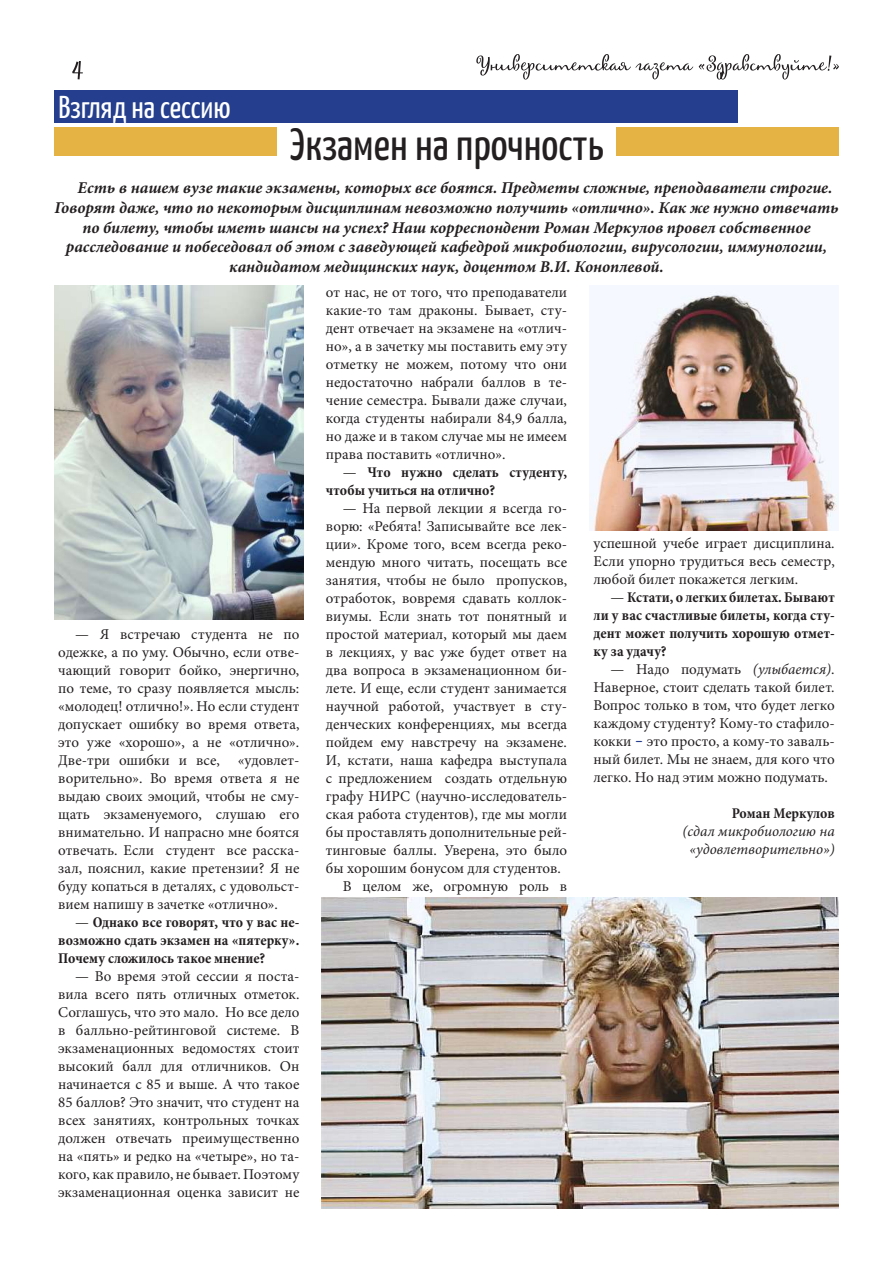
<style>
.page{position:relative;width:893px;height:1263px;background:#fff}
.page>*{position:absolute;margin:0;border:0;box-sizing:border-box;transform-origin:0 0}
.t1{font:45px "Yanone Kaffeesatz";color:#231f20}
.t2{font:31.5px "Yanone Kaffeesatz";color:#fff}
.t3{font:italic 700 16.5px "Minion Pro";color:#231f20}
.t4{font:15px/18px "Minion Pro";color:#231f20;text-align:justify}
.t5{font:700 condensed 15px/18px "Minion Pro";color:#231f20;text-align:justify}
.t6{font:italic 15px/18px "Minion Pro";color:#231f20;text-align:center}
.s1{font-weight:400;font-stretch:normal}
.s2{font-style:italic}
.s3{font-family:"GOST Type B";font-size:18px;color:#253f8e}
</style>
<div class="page">
<svg style="left:72px;top:61px;width:11px;height:18px"></svg>
<svg style="left:476px;top:54px;width:363px;height:26px"></svg>
<div style="left:54px;top:90px;width:684px;height:33px;background:#253f8e"></div>
<div style="left:54px;top:127px;width:222px;height:28px;background:#e5b244"></div>
<div style="left:617px;top:127px;width:222px;height:28px;background:#e5b244"></div>
<img style="left:589px;top:290px;width:250px;height:240px">
<img style="left:322px;top:898px;width:517px;height:311px">
<img style="left:54px;top:286px;width:250px;height:334px">
<h2 class="t2" style="left:58px;top:87px;width:174px">Взгляд на сессию</h2>
<h1 class="t1" style="left:290px;top:117px;width:315px">Экзамен на прочность</h1>
<p class="t3" style="left:77px;top:176px;width:756px">Есть в нашем вузе такие экзамены, которых все боятся. Предметы сложные, преподаватели строгие.</p>
<p class="t3" style="left:54px;top:196px;width:786px">Говорят даже, что по некоторым дисциплинам невозможно получить «отлично». Как же нужно отвечать</p>
<p class="t3" style="left:82px;top:216px;width:730px">по билету, чтобы иметь шансы на успех? Наш корреспондент Роман Меркулов провел собственное</p>
<p class="t3" style="left:66px;top:235px;width:763px">расследование и побеседовал об этом с заведующей кафедрой микробиологии, вирусологии, иммунологии,</p>
<p class="t3" style="left:229px;top:255px;width:436px">кандидатом медицинских наук, доцентом В.И. Коноплевой.</p>
<p class="t4" style="left:58px;top:625px;width:243px;text-indent:17px">— Я встречаю студента не по одежке, а по уму. Обычно, если отве&shy;чающий говорит бойко, энергично, по теме, то сразу появляется мысль: «молодец! отлично!». Но если студент допускает ошибку во время ответа, это уже «хорошо», а не «отлично».<br>Две-три ошибки и все, «удовлет&shy;ворительно». Во время ответа я не выдаю своих эмоций, чтобы не сму&shy;щать экзаменуемого, слушаю его внимательно. И напрасно мне боятся отвечать. Если студент все расска&shy;зал, пояснил, какие претензии? Я не буду копаться в деталях, с удовольст&shy;вием напишу в зачетке «отлично».</p>
<p class="t5" style="left:58px;top:913px;width:243px;text-indent:17px"><span class="s1">—</span> Однако все говорят, что у вас не&shy;возможно сдать экзамен на «пятерку».<br>Почему сложилось такое мнение?</p>
<p class="t4" style="left:58px;top:967px;width:243px;text-indent:17px">— Во время этой сессии я поста&shy;вила всего пять отличных отметок.<br>Соглашусь, что это мало. Но все дело в балльно-рейтинговой системе. В экзаменационных ведомостях стоит высокий балл для отличников. Он начинается с 85 и выше. А что такое 85 баллов? Это значит, что студент на всех занятиях, контрольных точках должен отвечать преимущественно на «пять» и редко на «четыре», но та&shy;кого, как правило, не бывает. Поэтому экзаменационная оценка зависит не</p>
<p class="t4" style="left:326px;top:283px;width:243px">от нас, не от того, что преподаватели какие-то там драконы. Бывает, сту&shy;дент отвечает на экзамене на «отлич&shy;но», а в зачетку мы поставить ему эту отметку не можем, потому что они недостаточно набрали баллов в те&shy;чение семестра. Бывали даже случаи, когда студенты набирали 84,9 балла, но даже и в таком случае мы не имеем права поставить «отлично».</p>
<p class="t5" style="left:326px;top:463px;width:243px;text-indent:17px"><span class="s1">—</span> Что нужно сделать студенту, чтобы учиться на отлично?</p>
<p class="t4" style="left:343px;top:499px;width:226px">— На первой лекции я всегда го-</p>
<p class="t4" style="left:326px;top:517px;width:243px">ворю: «Ребята! Записывайте все лек-</p>
<p class="t4" style="left:326px;top:535px;width:243px">ции». Кроме того, всем всегда реко-</p>
<p class="t4" style="left:326px;top:553px;width:243px">мендую много читать, посещать все</p>
<p class="t4" style="left:326px;top:571px;width:243px">занятия, чтобы не было пропусков,</p>
<p class="t4" style="left:326px;top:589px;width:241px">отработок, вовремя сдавать коллок-</p>
<p class="t4" style="left:326px;top:607px;width:243px">виумы. Если знать тот понятный и</p>
<p class="t4" style="left:326px;top:625px;width:243px">простой материал, который мы даем</p>
<p class="t4" style="left:326px;top:643px;width:243px">в лекциях, у вас уже будет ответ на</p>
<p class="t4" style="left:326px;top:661px;width:243px">два вопроса в экзаменационном би-</p>
<p class="t4" style="left:326px;top:679px;width:243px">лете. И еще, если студент занимается</p>
<p class="t4" style="left:326px;top:697px;width:243px">научной работой, участвует в сту-</p>
<p class="t4" style="left:326px;top:715px;width:243px">денческих конференциях, мы всегда</p>
<p class="t4" style="left:326px;top:733px;width:243px">пойдем ему навстречу на экзамене.</p>
<p class="t4" style="left:326px;top:751px;width:243px">И, кстати, наша кафедра выступала</p>
<p class="t4" style="left:326px;top:769px;width:243px">с предложением создать отдельную</p>
<p class="t4" style="left:326px;top:787px;width:243px">графу НИРС (научно-исследователь-</p>
<p class="t4" style="left:326px;top:805px;width:243px">ская работа студентов), где мы могли</p>
<p class="t4" style="left:326px;top:823px;width:243px">бы проставлять дополнительные рей-</p>
<p class="t4" style="left:326px;top:841px;width:243px">тинговые баллы. Уверена, это было</p>
<p class="t4" style="left:326px;top:859px;width:236px">бы хорошим бонусом для студентов.</p>
<p class="t4" style="left:343px;top:877px;width:226px">В целом же, огромную роль в</p>
<p class="t4" style="left:594px;top:534px;width:243px">успешной учебе играет дисциплина.<br>Если упорно трудиться весь семестр, любой билет покажется легким.</p>
<p class="t5" style="left:594px;top:588px;width:243px;text-indent:17px"><span class="s1">—</span> Кстати, о легких билетах. Бывают ли у вас счастливые билеты, когда сту&shy;дент может получить хорошую отмет&shy;ку за удачу?</p>
<p class="t4" style="left:594px;top:660px;width:243px;text-indent:17px">— Надо подумать <span class="s2">(улыбается)</span>.<br>Наверное, стоит сделать такой билет.<br>Вопрос только в том, что будет легко каждому студенту? Кому-то стафило&shy;кокки <span class="s3">-</span> это просто, а кому-то заваль&shy;ный билет. Мы не знаем, для кого что легко. Но над этим можно подумать.</p>
<p class="t5" style="left:732px;top:804px;width:104px">Роман Меркулов</p>
<p class="t6" style="left:682px;top:822px;width:154px">(сдал микробиологию на «удовлетворительно»)</p>
</div>
